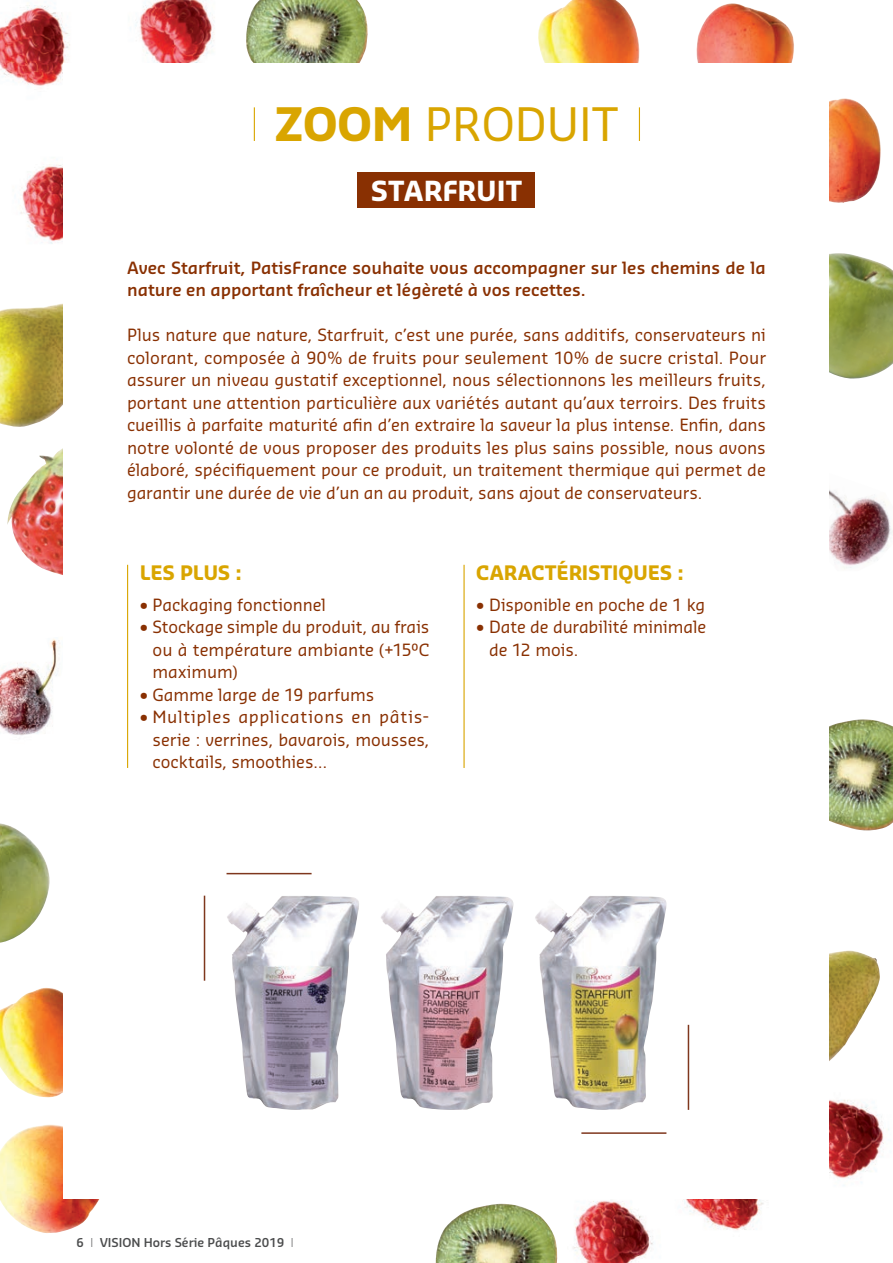
<style>
.page{position:relative;width:893px;height:1263px;background:#fff}
.page>*{position:absolute;margin:0;border:0;box-sizing:border-box;transform-origin:0 0}
.t1{font:45px "Sansa Pro";color:#d9a500}
.t2{font:700 27px "Sansa Pro";color:#fff}
.t3{font:700 19.5px "Sansa Pro";letter-spacing:-.015em;color:#d9a500}
.t4{font:16.5px/22.5px "Sansa Pro";color:#893002;text-align:justify}
.t5{font:600 16.5px/22.5px "Sansa Pro";color:#893002}
.t6{font:600 12px "Sansa Pro";color:#4b4c4d}
.s1{font-weight:700}
.s2{font-weight:300}
</style>
<div class="page">
<img style="left:557px;top:1100px;width:332px;height:163px">
<img style="left:0;top:0;width:215px;height:244px">
<img style="left:246px;top:0;width:122px;height:63px">
<img style="left:829px;top:719px;width:64px;height:112px">
<img style="left:436px;top:1204px;width:121px;height:59px">
<img style="left:0;top:842px;width:50px;height:101px">
<img style="left:829px;top:264px;width:64px;height:115px">
<img style="left:7px;top:448px;width:56px;height:127px">
<img style="left:0;top:639px;width:60px;height:203px">
<img style="left:829px;top:490px;width:64px;height:79px">
<img style="left:0;top:988px;width:100px;height:245px">
<img style="left:538px;top:0;width:344px;height:280px">
<img style="left:0;top:303px;width:63px;height:124px">
<img style="left:829px;top:950px;width:51px;height:111px">
<div style="left:64px;top:64px;width:765px;height:1135px;background:#fff"></div>
<div style="left:358px;top:172px;width:177px;height:35px;background:#893002"></div>
<img style="left:227px;top:896px;width:132px;height:214px">
<img style="left:381px;top:896px;width:132px;height:214px">
<img style="left:535px;top:896px;width:131px;height:214px">
<hr style="left:127px;top:565px;width:1px;height:203px;background:#d9a500">
<hr style="left:463px;top:565px;width:2px;height:203px;background:#d9a500">
<hr style="left:639px;top:107px;width:1px;height:34px;background:#d9a500">
<hr style="left:254px;top:107px;width:1px;height:34px;background:#d9a500">
<hr style="left:204px;top:896px;width:1px;height:85px;background:#7f371d">
<hr style="left:688px;top:1025px;width:1px;height:85px;background:#7f371d">
<hr style="left:227px;top:873px;width:85px;height:1px;background:#7f371d">
<hr style="left:581px;top:1132px;width:85px;height:2px;background:#7f371d">
<p class="t1" style="left:275px;top:94px;width:345px"><span class="s1">ZOOM</span> PRODUIT</p>
<p class="t2" style="left:371px;top:173px;width:153px">STARFRUIT</p>
<p class="t5" style="left:127px;top:256px;width:640px">Avec Starfruit, PatisFrance souhaite vous accompagner sur les chemins de la nature en apportant fraîcheur et légèreté à vos recettes.</p>
<p class="t4" style="left:127px;top:323px;width:640px">Plus nature que nature, Starfruit, c’est une purée, sans additifs, conservateurs ni colorant, composée à 90% de fruits pour seulement 10% de sucre cristal. Pour assurer un niveau gustatif exceptionnel, nous sélectionnons les meilleurs fruits, portant une attention particulière aux variétés autant qu’aux terroirs. Des fruits cueillis à parfaite maturité afin d’en extraire la saveur la plus intense. Enfin, dans notre volonté de vous proposer des produits les plus sains possible, nous avons élaboré, spécifiquement pour ce produit, un traitement thermique qui permet de garantir une durée de vie d’un an au produit, sans ajout de conservateurs.</p>
<p class="t3" style="left:140px;top:559px;width:104px">LES PLUS :</p>
<p class="t4" style="left:140px;top:593px;width:188px">• Packaging fonctionnel</p>
<p class="t4" style="left:153px;top:615px;width:278px;text-indent:-13px">• Stockage simple du produit, au frais ou à température ambiante (+15°C maximum)</p>
<p class="t4" style="left:140px;top:683px;width:236px">• Gamme large de 19 parfums</p>
<p class="t4" style="left:153px;top:705px;width:278px;text-indent:-13px">• Multiples applications en pâtis&shy;serie : verrines, bavarois, mousses, cocktails, smoothies…</p>
<p class="t3" style="left:476px;top:559px;width:209px">CARACTÉRISTIQUES :</p>
<p class="t4" style="left:476px;top:593px;width:230px">• Disponible en poche de 1 kg</p>
<p class="t4" style="left:489px;top:615px;width:219px;text-indent:-13px">• Date de durabilité minimale de 12 mois.</p>
<p class="t6" style="left:77px;top:1235px;width:219px">6 <span class="s2">I</span> VISION Hors Série Pâques 2019 <span class="s2">I</span></p>
</div>
